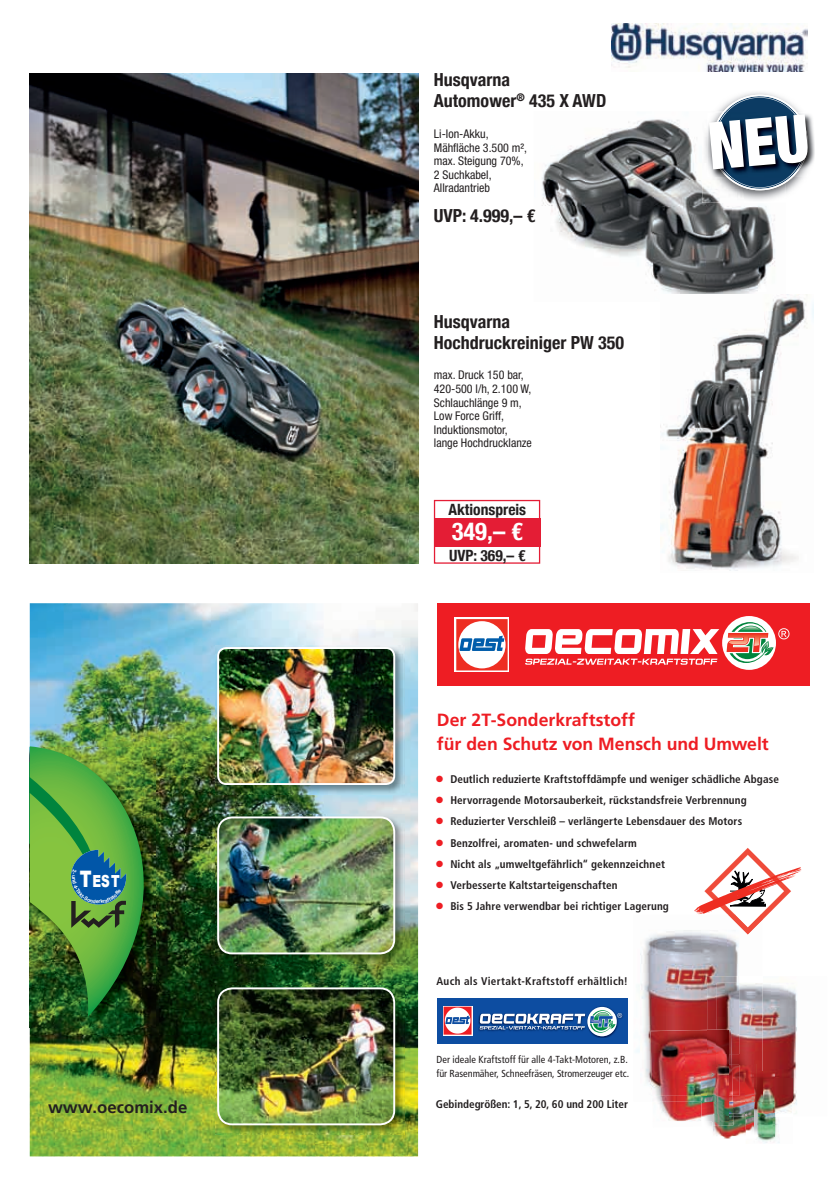
<style>
.page{position:relative;width:838px;height:1187px;background:#fff}
.page>*{position:absolute;margin:0;border:0;box-sizing:border-box;transform-origin:0 0}
.t1{font:700 condensed 24.6px "Helvetica Neue";color:#fff}
.t2{font:700 condensed 18px/21px "Helvetica Neue";color:#231f20}
.t3{font:700 17.7px/24.2px "Frutiger LT Pro";color:#ee1d23}
.t4{font:700 16.65px "Frutiger LT Pro";color:#231f20}
.t5{font:900 16.65px "Arial";color:#fff;scale:.72 1}
.t6{font:700 condensed 15.6px "Helvetica Neue";color:#231f20}
.t7{font:condensed 12px/13.5px "Helvetica Neue";color:#231f20}
.t8{font:700 condensed 11.1px "Frutiger LT Pro";letter-spacing:.005em;color:#231f20}
.t9{font:700 condensed 11.1px "Frutiger LT Pro";letter-spacing:.03em;color:#231f20}
.t10{font:condensed 10.2px/14.2px "Frutiger LT Pro";color:#231f20}
.s1{font-size:22.65px}
.s2{color:#ee1d23}
</style>
<div class="page">
<img style="left:542px;top:119px;width:233px;height:175px">
<img style="left:30px;top:73px;width:389px;height:490px">
<img style="left:612px;top:24px;width:195px;height:47px">
<img style="left:702px;top:119px;width:42px;height:84px">
<img style="left:744px;top:194px;width:40px;height:9px">
<img style="left:811px;top:117px;width:4px;height:48px">
<img style="left:707px;top:119px;width:1px;height:58px">
<svg style="left:708px;top:92px;width:103px;height:102px"></svg>
<img style="left:660px;top:294px;width:153px;height:277px">
<div style="left:434px;top:500px;width:106px;height:63px;border:1px solid #e41d35"></div>
<div style="left:434px;top:518px;width:106px;height:28px;background:#e41d35"></div>
<img style="left:30px;top:603px;width:388px;height:553px">
<div style="left:437px;top:603px;width:372px;height:83px;background:#ee1d23"></div>
<div style="left:722px;top:616px;width:54px;height:53px;background:#fff;border-radius:50%"></div>
<svg style="left:726px;top:622px;width:63px;height:41px"></svg>
<svg style="left:525px;top:629px;width:194px;height:35px"></svg>
<img style="left:216px;top:645px;width:188px;height:149px">
<img style="left:218px;top:648px;width:176px;height:136px">
<div style="left:217px;top:647px;width:178px;height:138px;border:2px solid #fff;border-radius:8px"></div>
<img style="left:216px;top:814px;width:188px;height:149px">
<img style="left:218px;top:817px;width:176px;height:136px">
<div style="left:217px;top:816px;width:178px;height:138px;border:2px solid #fff;border-radius:14px"></div>
<img style="left:216px;top:985px;width:188px;height:149px">
<img style="left:218px;top:988px;width:176px;height:136px">
<div style="left:217px;top:987px;width:178px;height:138px;border:2px solid #fff;border-radius:14px"></div>
<img style="left:30px;top:1016px;width:125px;height:11px">
<img style="left:30px;top:746px;width:162px;height:270px">
<div style="left:455px;top:617px;width:54px;height:54px;background:linear-gradient(to bottom,#f47b73,#f47870)"></div>
<svg style="left:456px;top:619px;width:51px;height:51px;background:#cea0aa"></svg>
<svg style="left:694px;top:848px;width:107px;height:73px"></svg>
<div style="left:436px;top:998px;width:191px;height:45px;background:#0d4da1"></div>
<img style="left:478px;top:1008px;width:145px;height:29px">
<svg style="left:587px;top:1006px;width:30px;height:30px"></svg>
<svg style="left:479px;top:1010px;width:143px;height:22px"></svg>
<svg style="left:443px;top:1006px;width:29px;height:29px"></svg>
<svg style="left:443px;top:1006px;width:28px;height:28px"></svg>
<img style="left:635px;top:914px;width:114px;height:139px">
<img style="left:728px;top:914px;width:34px;height:20px">
<img style="left:640px;top:929px;width:99px;height:157px">
<img style="left:795px;top:990px;width:2px;height:115px">
<img style="left:739px;top:976px;width:23px;height:78px">
<img style="left:707px;top:976px;width:32px;height:53px">
<img style="left:762px;top:984px;width:33px;height:121px">
<img style="left:717px;top:982px;width:22px;height:72px">
<img style="left:758px;top:1116px;width:22px;height:27px">
<img style="left:774px;top:1078px;width:19px;height:38px">
<img style="left:655px;top:1095px;width:46px;height:26px">
<img style="left:650px;top:1029px;width:57px;height:14px">
<img style="left:707px;top:1029px;width:24px;height:25px">
<img style="left:651px;top:1030px;width:56px;height:65px">
<img style="left:717px;top:1030px;width:11px;height:24px">
<img style="left:701px;top:1054px;width:73px;height:84px">
<svg style="left:30px;top:747px;width:96px;height:180px;background:#5ba34b"></svg>
<h3 class="t5" style="left:80px;top:869px;width:57px"><span class="s1">T</span>EST</h3>
<h3 class="t4" style="left:48px;top:1097px;width:141px">www.oecomix.de</h3>
<h2 class="t2" style="left:434px;top:68px;width:174px">Husqvarna<br>Automower<sup>®</sup> 435 X AWD</h2>
<p class="t7" style="left:434px;top:127px;width:95px">Li-Ion-Akku,<br>Mähfläche 3.500 m², max. Steigung 70%,<br>2 Suchkabel,<br>Allradantrieb</p>
<h2 class="t2" style="left:434px;top:203px;width:103px">UVP: 4.999,– €</h2>
<h2 class="t2" style="left:434px;top:309px;width:192px">Husqvarna<br>Hochdruckreiniger PW 350</h2>
<p class="t7" style="left:434px;top:368px;width:99px">max. Druck 150 bar,<br>420-500 l/h, 2.100 W,<br>Schlauchlänge 9 m,<br>Low Force Griff,<br>Induktionsmotor, lange Hochdrucklanze</p>
<h3 class="t6" style="left:448px;top:496px;width:79px">Aktionspreis</h3>
<h1 class="t1" style="left:451px;top:511px;width:73px">349,– €</h1>
<h3 class="t6" style="left:449px;top:542px;width:78px">UVP: 369,– €</h3>
<h3 class="t3" style="left:437px;top:707px;width:333px">Der 2T-Sonderkraftstoff<br>für den Schutz von Mensch und Umwelt</h3>
<p class="t8" style="left:435px;top:772px;width:345px"><span class="s2">●</span> Deutlich reduzierte Kraftstoffdämpfe und weniger schädliche Abgase</p>
<p class="t8" style="left:435px;top:793px;width:313px"><span class="s2">●</span> Hervorragende Motorsauberkeit, rückstandsfreie Verbrennung</p>
<p class="t8" style="left:435px;top:815px;width:308px"><span class="s2">●</span> Reduzierter Verschleiß – verlängerte Lebensdauer des Motors</p>
<p class="t8" style="left:435px;top:836px;width:202px"><span class="s2">●</span> Benzolfrei, aromaten- und schwefelarm</p>
<p class="t8" style="left:435px;top:857px;width:231px"><span class="s2">●</span> Nicht als „umweltgefährlich“ gekennzeichnet</p>
<p class="t8" style="left:435px;top:878px;width:183px"><span class="s2">●</span> Verbesserte Kaltstarteigenschaften</p>
<p class="t8" style="left:435px;top:899px;width:235px"><span class="s2">●</span> Bis 5 Jahre verwendbar bei richtiger Lagerung</p>
<p class="t9" style="left:436px;top:974px;width:193px">Auch als Viertakt-Kraftstoff erhältlich!</p>
<p class="t10" style="left:436px;top:1052px;width:194px">Der ideale Kraftstoff für alle 4-Takt-Motoren, z.B. für Rasenmäher, Schneefräsen, Stromerzeuger etc.</p>
<p class="t8" style="left:436px;top:1097px;width:194px">Gebindegrößen: 1, 5, 20, 60 und 200 Liter</p>
</div>
